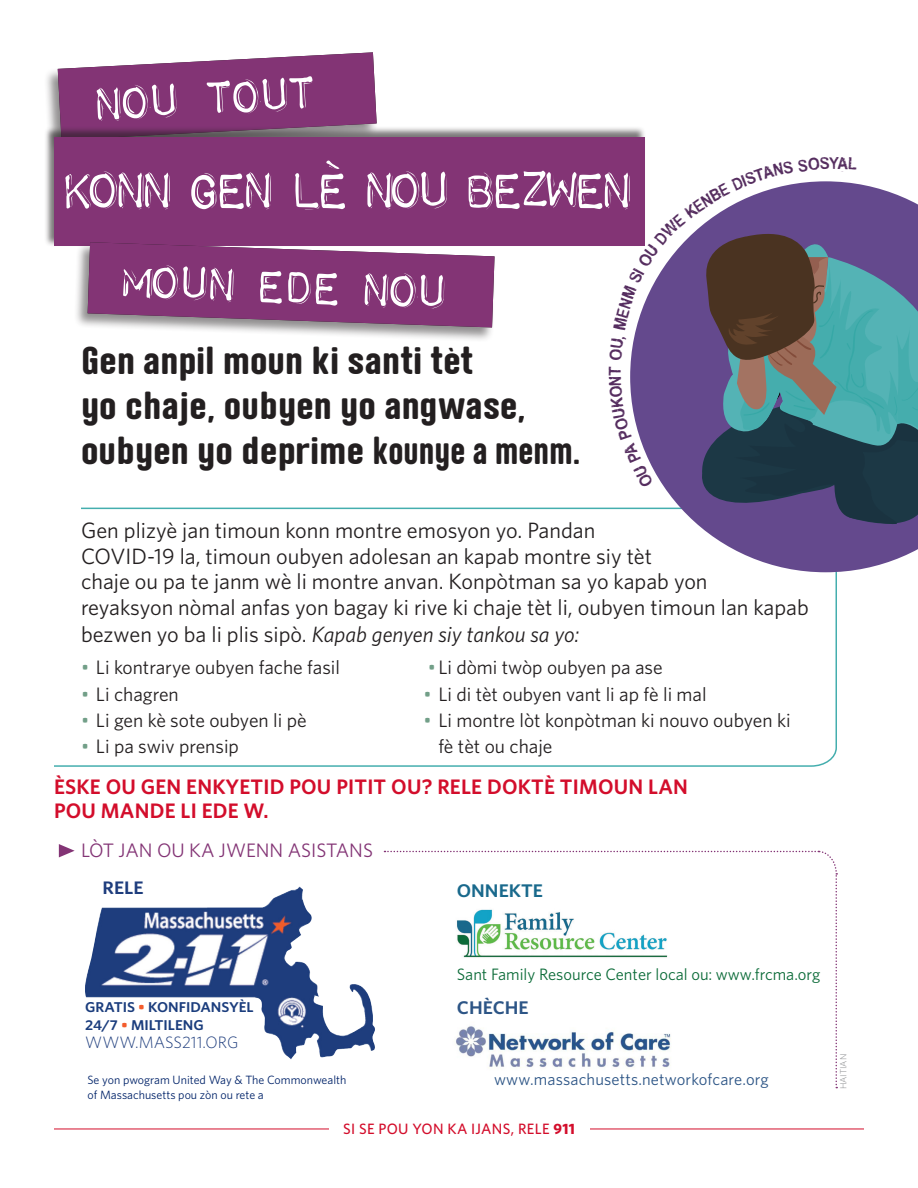
<style>
.page{position:relative;width:918px;height:1188px;background:#fff}
.page>*{position:absolute;margin:0;border:0;box-sizing:border-box;transform-origin:0 0}
.t1{font:67.5px "Impact Label Reversed";letter-spacing:-.2em;color:#fff}
.t2{font:61.8px "Impact Label Reversed";color:#fff}
.t3{font:900 39px/45px "Neumatic Gothic Round";letter-spacing:.01em;color:#231f20;scale:1.16 1}
.t4{font:22.2px/25.8px "Whitney";color:#231f20}
.t5{font:600 21px/24px "Whitney";letter-spacing:.01em;color:#d30d2b}
.t6{font:19.5px/25.5px "Whitney";color:#231f20}
.t7{font:19.5px "Whitney";color:#833475}
.t8{font:600 18.3px "Whitney";color:#19698c;scale:1.06 1}
.t9{font:600 18.3px "Whitney";color:#2d5586;scale:1.06 1}
.t10{font:600 18.15px "Whitney";color:#1e3d7d;scale:1.08 1}
.t11{font:condensed 18px "Stubble Smudged";color:#552d5f}
.t12{font:16.5px "Whitney";color:#0b6b38}
.t13{font:16.5px "Whitney";letter-spacing:.01em;color:#2d5586}
.t14{font:300 16.5px "Whitney";color:#1e3d7d}
.t15{font:500 15px "Whitney";letter-spacing:.02em;color:#d30d2b}
.t16{font:600 14.25px/18px "Whitney";color:#1b3d7d;scale:1.05 1}
.t17{font:12px/14.4px "Whitney";color:#002369}
.t18{font:300 9px "Whitney";color:#808285}
.s1{font-style:italic}
.s2{color:#729f88}
.s3{color:#f35c2d}
.s4{font-weight:700}
</style>
<div class="page">
<svg style="left:384px;top:850px;width:454px;height:238px"></svg>
<img style="left:85px;top:887px;width:290px;height:173px">
<svg style="left:54px;top:507px;width:783px;height:260px"></svg>
<svg style="left:630px;top:531px;width:288px;height:41px;fill:#64498d"></svg>
<div style="left:44px;top:52px;width:334px;height:103px;background:#231f20;opacity:.5"></div>
<svg style="left:58px;top:52px;width:319px;height:75px;background:#914c85"></svg>
<div style="left:44px;top:127px;width:603px;height:120px;background:#231f20;opacity:.6"></div>
<div style="left:54px;top:137px;width:591px;height:109px;background:#833475"></div>
<div style="left:74px;top:242px;width:422px;height:101px;background:#231f20;opacity:.5"></div>
<svg style="left:88px;top:242px;width:407px;height:85px;background:#8b467f"></svg>
<img style="left:453px;top:1013px;width:229px;height:71px">
<img style="left:454px;top:906px;width:217px;height:56px">
<hr style="left:54px;top:1129px;width:810px;height:1px;background:#d30d2b">
<div style="left:329px;top:1122px;width:260px;height:24px;background:#fff"></div>
<svg style="left:59px;top:844px;width:16px;height:13px"></svg>
<svg style="left:609px;top:157px;width:309px;height:374px"></svg>
<p class="t2" style="left:89px;top:74px;width:231px;rotate:-3deg">NOU TOUT</p>
<p class="t1" style="left:57px;top:157px;width:582px">KONN GEN LÈ NOU BEZWEN</p>
<p class="t11" style="left:829px;top:153px;width:12px">Y</p>
<p class="t2" style="left:120px;top:250px;width:333px;rotate:2deg">MOUN EDE NOU</p>
<p class="t3" style="left:81px;top:337px;width:432px">Gen anpil moun ki santi tèt<br>yo chaje, oubyen yo angwase, oubyen yo deprime kounye a menm.</p>
<p class="t4" style="left:81px;top:517px;width:729px">Gen plizyè jan timoun konn montre emosyon yo. Pandan<br>COVID-19 la, timoun oubyen adolesan an kapab montre siy tèt<br>chaje ou pa te janm wè li montre anvan. Konpòtman sa yo kapab yon<br>reyaksyon nòmal anfas yon bagay ki rive ki chaje tèt li, oubyen timoun lan kapab bezwen yo ba li plis sipò. <span class="s1">Kapab genyen siy tankou sa yo:</span></p>
<p class="t6" style="left:428px;top:654px;width:237px"><span class="s2">•</span> Li dòmi twòp oubyen pa ase</p>
<p class="t6" style="left:423px;top:681px;width:285px"><span class="s2">•</span> Li di tèt oubyen vant li ap fè li mal</p>
<p class="t6" style="left:438px;top:707px;width:354px;text-indent:-15px"><span class="s2">•</span> Li montre lòt konpòtman ki nouvo oubyen ki fè tèt ou chaje</p>
<p class="t5" style="left:54px;top:775px;width:636px">ÈSKE OU GEN ENKYETID POU PITIT OU? RELE DOKTÈ TIMOUN LAN<br>POU MANDE LI EDE W.</p>
<p class="t6" style="left:81px;top:654px;width:261px"><span class="s2">•</span> Li kontrarye oubyen fache fasil</p>
<p class="t6" style="left:81px;top:681px;width:99px"><span class="s2">•</span> Li chagren</p>
<p class="t6" style="left:81px;top:707px;width:227px"><span class="s2">•</span> Li gen kè sote oubyen li pè</p>
<p class="t6" style="left:81px;top:733px;width:159px"><span class="s2">•</span> Li pa swiv prensip</p>
<p class="t7" style="left:81px;top:838px;width:293px">LÒT JAN OU KA JWENN ASISTANS</p>
<p class="t10" style="left:103px;top:876px;width:40px">RELE</p>
<p class="t8" style="left:457px;top:879px;width:83px">ONNEKTE</p>
<p class="t16" style="left:85px;top:998px;width:162px">GRATIS <span class="s3">•</span> KONFIDANSYÈL<br>24/7 <span class="s3">•</span> MILTILENG</p>
<p class="t14" style="left:85px;top:1032px;width:155px">WWW.MASS211.ORG</p>
<p class="t12" style="left:457px;top:964px;width:365px">Sant Family Resource Center local ou: www.frcma.org</p>
<p class="t9" style="left:457px;top:996px;width:69px">CHÈCHE</p>
<p class="t13" style="left:494px;top:1068px;width:276px">www.massachusetts.networkofcare.org</p>
<p class="t15" style="left:343px;top:1118px;width:233px">SI SE POU YON KA IJANS, RELE <span class="s4">911</span></p>
<p class="t17" style="left:87px;top:1073px;width:260px">Se yon pwogram United Way &amp; The Commonwealth of Massachusetts pou zòn ou rete a</p>
<p class="t18" style="left:837px;top:1089px;width:37px;rotate:-90deg">HAITIAN</p>
</div>
